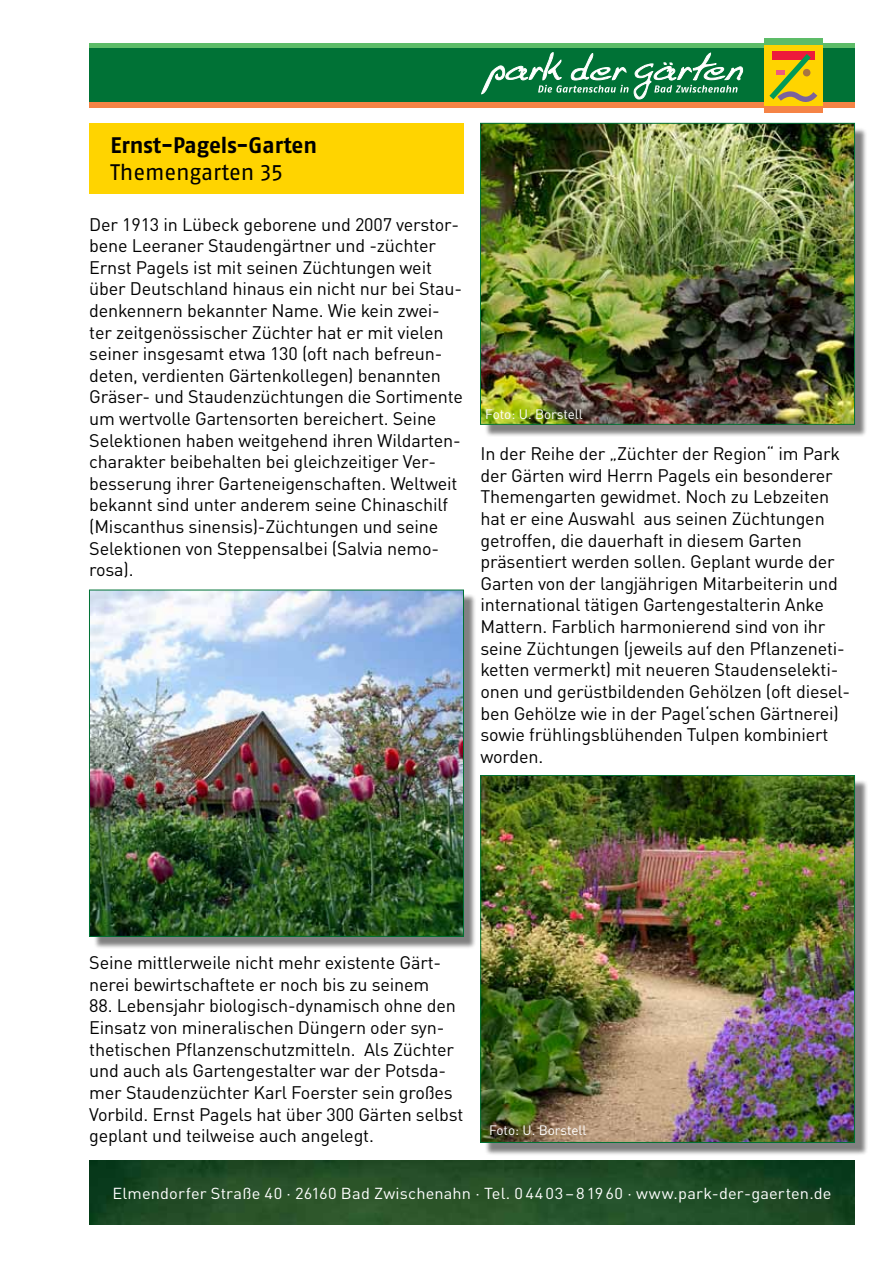
<style>
.page{position:relative;width:893px;height:1263px;background:#fff}
.page>*{position:absolute;margin:0;border:0;box-sizing:border-box;transform-origin:0 0}
.t1{font:22.5px "Fago No Bold Lf";color:#000}
.t2{font:22.5px "Fago No Regular LF";letter-spacing:-.005em;color:#000}
.t3{font:18px/21.6px "DINOT";letter-spacing:-.01em;color:#000}
.t4{font:15.75px "DINOT";letter-spacing:.01em;color:#fff;scale:1.04 1}
.t5{font:13.5px "DINOT";letter-spacing:-.005em;color:#fff}
</style>
<div class="page">
<div style="left:89px;top:43px;width:766px;height:6px;background:#5dbc68"></div>
<div style="left:89px;top:102px;width:766px;height:5px;background:#f58345"></div>
<div style="left:89px;top:49px;width:766px;height:53px;background:#007236"></div>
<svg style="left:482px;top:53px;width:261px;height:46px"></svg>
<div style="left:764px;top:45px;width:59px;height:61px;background:#ffd400"></div>
<div style="left:772px;top:51px;width:43px;height:8px;background:#ed1a3b"></div>
<svg style="left:769px;top:54px;width:48px;height:48px"></svg>
<div style="left:764px;top:106px;width:59px;height:7px;background:#f58345"></div>
<div style="left:764px;top:38px;width:59px;height:7px;background:#5dbc68"></div>
<div style="left:89px;top:123px;width:374px;height:71px;background:#ffd400"></div>
<img style="left:89px;top:1161px;width:766px;height:64px">
<div style="left:93px;top:594px;width:383px;height:355px;background:#000;opacity:.5"></div>
<img style="left:91px;top:592px;width:371px;height:342px">
<div style="left:89px;top:590px;width:375px;height:346px;border:1px solid #007236"></div>
<div style="left:484px;top:779px;width:384px;height:376px;background:#000;opacity:.5"></div>
<img style="left:482px;top:777px;width:371px;height:364px">
<div style="left:480px;top:775px;width:375px;height:368px;border:1px solid #007236"></div>
<div style="left:484px;top:127px;width:383px;height:310px;background:#000;opacity:.5"></div>
<img style="left:482px;top:125px;width:371px;height:297px">
<div style="left:480px;top:123px;width:375px;height:301px;border:1px solid #007236"></div>
<p class="t1" style="left:111px;top:132px;width:208px">Ernst-Pagels-Garten</p>
<p class="t2" style="left:111px;top:159px;width:174px">Themengarten 35</p>
<p class="t3" style="left:89px;top:213px;width:375px">Der 1913 in Lübeck geborene und 2007 verstor&shy;bene Leeraner Staudengärtner und -züchter Ernst Pagels ist mit seinen Züchtungen weit über Deutschland hinaus ein nicht nur bei Stau&shy;denkennern bekannter Name. Wie kein zwei&shy;ter zeitgenössischer Züchter hat er mit vielen seiner insgesamt etwa 130 (oft nach befreun&shy;deten, verdienten Gärtenkollegen) benannten Gräser- und Staudenzüchtungen die Sortimente um wertvolle Gartensorten bereichert. Seine Selektionen haben weitgehend ihren Wildarten&shy;charakter beibehalten bei gleichzeitiger Ver&shy;besserung ihrer Garteneigenschaften. Weltweit bekannt sind unter anderem seine Chinaschilf (Miscanthus sinensis)-Züchtungen und seine Selektionen von Steppensalbei (Salvia nemo&shy;rosa).</p>
<p class="t5" style="left:485px;top:406px;width:99px">Foto: U. Borstell</p>
<p class="t3" style="left:480px;top:443px;width:371px">In der Reihe der „Züchter der Region“ im Park der Gärten wird Herrn Pagels ein besonderer Themengarten gewidmet. Noch zu Lebzeiten hat er eine Auswahl aus seinen Züchtungen getroffen, die dauerhaft in diesem Garten präsentiert werden sollen. Geplant wurde der Garten von der langjährigen Mitarbeiterin und international tätigen Gartengestalterin Anke Mattern. Farblich harmonierend sind von ihr seine Züchtungen (jeweils auf den Pflanzeneti&shy;ketten vermerkt) mit neueren Staudenselekti&shy;onen und gerüstbildenden Gehölzen (oft diesel&shy;ben Gehölze wie in der Pagel‘schen Gärtnerei) sowie frühlingsblühenden Tulpen kombiniert worden.</p>
<p class="t3" style="left:89px;top:952px;width:353px">Seine mittlerweile nicht mehr existente Gärt&shy;nerei bewirtschaftete er noch bis zu seinem</p>
<p class="t3" style="left:89px;top:995px;width:376px">88. Lebensjahr biologisch-dynamisch ohne den Einsatz von mineralischen Düngern oder syn&shy;thetischen Pflanzenschutzmitteln. Als Züchter und auch als Gartengestalter war der Potsda&shy;mer Staudenzüchter Karl Foerster sein großes Vorbild. Ernst Pagels hat über 300 Gärten selbst geplant und teilweise auch angelegt.</p>
<p class="t5" style="left:489px;top:1122px;width:99px">Foto: U. Borstell</p>
<p class="t4" style="left:112px;top:1183px;width:693px">Elmendorfer Straße 40 · 26160 Bad Zwischenahn · Tel. 0 44 03 – 8 19 60 · www.park-der-gaerten.de</p>
</div>
